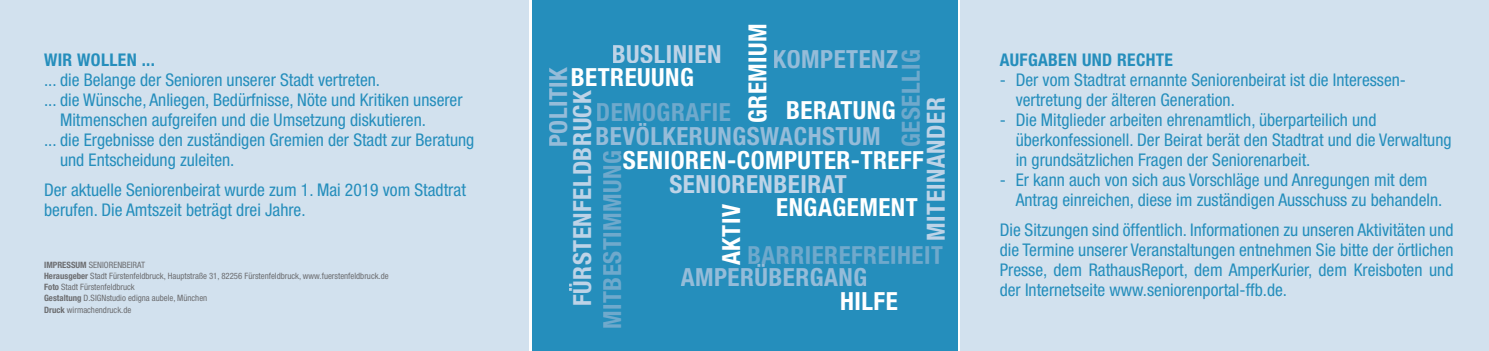
<style>
.page{position:relative;width:1489px;height:351px;background:#fff}
.page>*{position:absolute;margin:0;border:0;box-sizing:border-box;transform-origin:0 0}
.t1{font:700 condensed 25px "Helvetica Neue";letter-spacing:.02em;color:#fff}
.t2{font:700 condensed 25px "Helvetica Neue";letter-spacing:.02em;color:#bdd3e7}
.t3{font:700 condensed 25px "Helvetica Neue";letter-spacing:.02em;color:#95bcd9}
.t4{font:700 condensed 25px "Helvetica Neue";letter-spacing:.02em;color:#6fa9cc}
.t5{font:condensed 17.5px/20px "Helvetica Neue";color:#258ebc}
.t6{font:700 condensed 17.5px "Helvetica Neue";letter-spacing:.02em;color:#258ebc}
.t7{font:condensed 8.75px/11.2px "Helvetica Neue";color:#6c6d70}
.s1{font-weight:700}
</style>
<div class="page">
<div style="left:960px;top:0;width:528px;height:351px;background:#d2e1ee"></div>
<div style="left:531px;top:0;width:426px;height:351px;background:#258ebc"></div>
<svg style="left:748px;top:263px;width:118px;height:1px"></svg>
<hr style="left:748px;top:264px;width:118px;height:1px;background:#6fa9cc">
<div style="left:0;top:0;width:528px;height:351px;background:#d2e1ee"></div>
<p class="t6" style="left:44px;top:49px;width:112px">WIR WOLLEN ...</p>
<p class="t5" style="left:44px;top:70px;width:337px">... die Belange der Senioren unserer Stadt vertreten.</p>
<p class="t5" style="left:44px;top:90px;width:420px">... die Wünsche, Anliegen, Bedürfnisse, Nöte und Kritiken unserer</p>
<p class="t5" style="left:60px;top:110px;width:367px">Mitmenschen aufgreifen und die Umsetzung diskutieren.</p>
<p class="t5" style="left:44px;top:130px;width:432px">... die Ergebnisse den zuständigen Gremien der Stadt zur Beratung</p>
<p class="t5" style="left:60px;top:150px;width:176px">und Entscheidung zuleiten.</p>
<p class="t5" style="left:44px;top:180px;width:423px">Der aktuelle Seniorenbeirat wurde zum 1. Mai 2019 vom Stadtrat berufen. Die Amtszeit beträgt drei Jahre.</p>
<p class="t7" style="left:44px;top:259px;width:346px"><span class="s1">IMPRESSUM</span> SENIORENBEIRAT<br><span class="s1">Herausgeber</span> Stadt Fürstenfeldbruck, Hauptstraße 31, 82256 Fürstenfeldbruck, www.fuerstenfeldbruck.de <span class="s1">Foto</span> Stadt Fürstenfeldbruck<br><span class="s1">Gestaltung</span> D.SIGNstudio edigna aubele, München<br><span class="s1">Druck</span> wirmachendruck.de</p>
<h1 class="t1" style="left:742px;top:123px;width:101px;rotate:-90deg">GREMIUM</h1>
<h1 class="t2" style="left:612px;top:39px;width:111px">BUSLINIEN</h1>
<h1 class="t1" style="left:571px;top:62px;width:124px">BETREUUNG</h1>
<h1 class="t4" style="left:596px;top:97px;width:137px">DEMOGRAFIE</h1>
<h1 class="t3" style="left:772px;top:44px;width:127px">KOMPETENZ</h1>
<h1 class="t4" style="left:895px;top:147px;width:99px;rotate:-90deg">GESELLIG</h1>
<h1 class="t3" style="left:543px;top:147px;width:82px;rotate:-90deg">POLITIK</h1>
<h1 class="t2" style="left:567px;top:306px;width:218px;rotate:-90deg">FÜRSTENFELDBRUCK</h1>
<h1 class="t2" style="left:920px;top:241px;width:145px;rotate:-90deg">MITEINANDER</h1>
<h1 class="t1" style="left:786px;top:95px;width:111px">BERATUNG</h1>
<h1 class="t3" style="left:595px;top:121px;width:286px">BEVÖLKERUNGSWACHSTUM</h1>
<h1 class="t1" style="left:623px;top:145px;width:302px">SENIOREN-COMPUTER-TREFF</h1>
<h1 class="t4" style="left:597px;top:329px;width:181px;rotate:-90deg">MITBESTIMMUNG</h1>
<h1 class="t2" style="left:669px;top:169px;width:179px">SENIORENBEIRAT</h1>
<h1 class="t1" style="left:776px;top:192px;width:143px">ENGAGEMENT</h1>
<h1 class="t1" style="left:716px;top:265px;width:62px;rotate:-90deg">AKTIV</h1>
<h1 class="t4" style="left:747px;top:240px;width:197px">BARRIEREFREIHEIT</h1>
<h1 class="t3" style="left:680px;top:262px;width:188px">AMPERÜBERGANG</h1>
<h1 class="t1" style="left:840px;top:285px;width:59px">HILFE</h1>
<p class="t6" style="left:999px;top:49px;width:175px">AUFGABEN UND RECHTE</p>
<p class="t5" style="left:1015px;top:70px;width:392px;text-indent:-16px">- Der vom Stadtrat ernannte Seniorenbeirat ist die Interessen&shy;vertretung der älteren Generation.</p>
<p class="t5" style="left:1015px;top:110px;width:437px;text-indent:-16px">- Die Mitglieder arbeiten ehrenamtlich, überparteilich und überkonfessionell. Der Beirat berät den Stadtrat und die Verwaltung in grundsätzlichen Fragen der Seniorenarbeit.</p>
<p class="t5" style="left:1015px;top:170px;width:428px;text-indent:-16px">- Er kann auch von sich aus Vorschläge und Anregungen mit dem<br>Antrag einreichen, diese im zuständigen Ausschuss zu behandeln.</p>
<p class="t5" style="left:999px;top:220px;width:455px;text-align:justify">Die Sitzungen sind öffentlich. Informationen zu unseren Aktivitäten und die Termine unserer Veranstaltungen entnehmen Sie bitte der örtlichen Presse, dem RathausReport, dem AmperKurier, dem Kreisboten und der Internetseite www.seniorenportal-ffb.de.</p>
</div>
